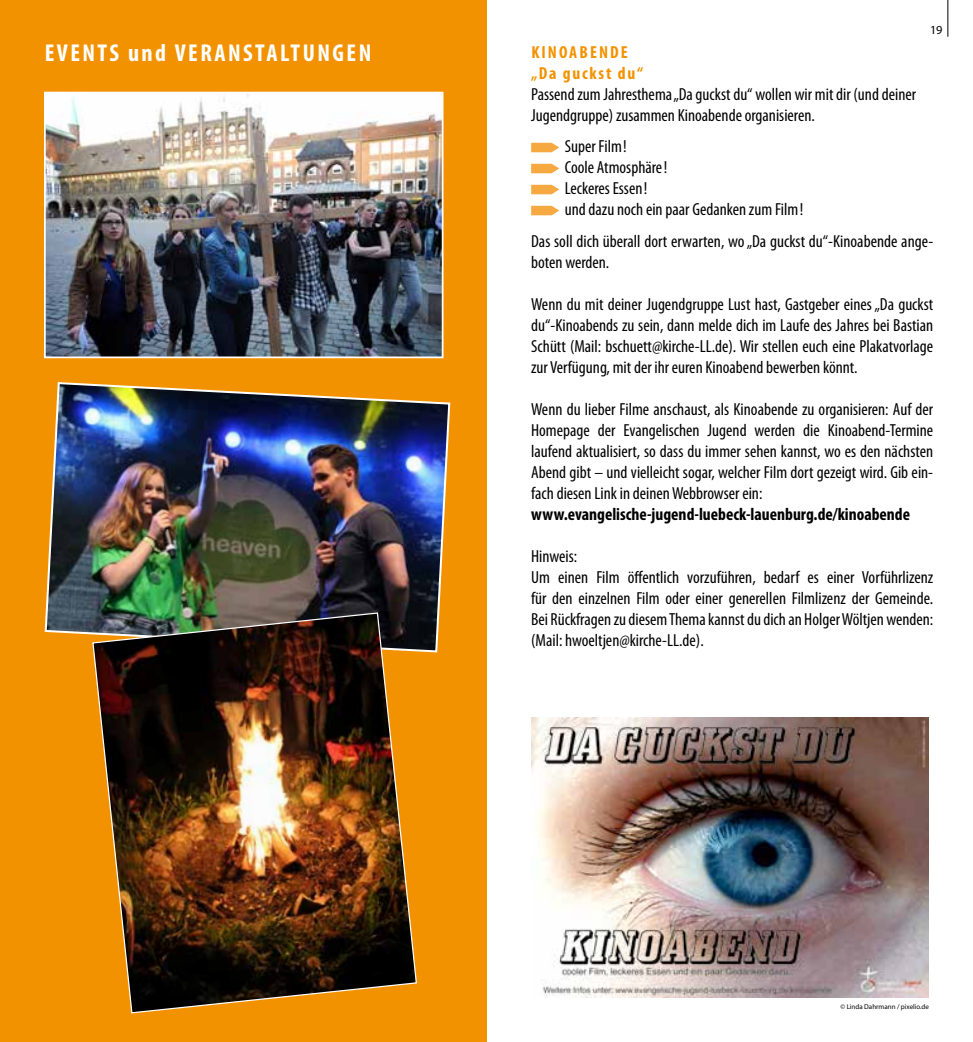
<style>
.page{position:relative;width:973px;height:1042px;background:#fff}
.page>*{position:absolute;margin:0;border:0;box-sizing:border-box;transform-origin:0 0}
.t1{font:700 condensed 24.5px "Myriad Pro";letter-spacing:.1em;color:#fff}
.t2{font:condensed 17.5px/21px "Myriad Pro";color:#000}
.t3{font:700 condensed 17.5px "Myriad Pro";color:#000}
.t4{font:700 condensed 17.5px/21px "Myriad Pro";letter-spacing:.115em;color:#f39200}
.t5{font:12.25px "Myriad";color:#000}
.t6{font:7px "Myriad Pro";color:#000}
</style>
<div class="page">
<hr style="left:947px;top:0;width:1px;height:37px;background:#000">
<div style="left:0;top:0;width:486px;height:1042px;background:#f39200"></div>
<img style="left:47px;top:95px;width:393px;height:260px">
<div style="left:44px;top:92px;width:399px;height:266px;border:2px solid #fff"></div>
<img style="left:44px;top:382px;width:407px;height:271px">
<svg style="left:531px;top:143px;width:28px;height:9px"></svg>
<svg style="left:531px;top:164px;width:28px;height:9px"></svg>
<svg style="left:531px;top:185px;width:28px;height:9px"></svg>
<svg style="left:531px;top:206px;width:28px;height:9px"></svg>
<img style="left:92px;top:612px;width:325px;height:402px">
<img style="left:531px;top:717px;width:396px;height:280px">
<p class="t5" style="left:929px;top:24px;width:14px">19</p>
<h1 class="t1" style="left:45px;top:37px;width:328px">EVENTS und VERANSTALTUNGEN</h1>
<p class="t4" style="left:531px;top:41px;width:113px">KINOABENDE „Da guckst du“</p>
<p class="t2" style="left:531px;top:83px;width:386px">Passend zum Jahresthema „Da guckst du“ wollen wir mit dir (und deiner<br>Jugendgruppe) zusammen Kinoabende organisieren.</p>
<p class="t2" style="left:564px;top:136px;width:240px">Super Film!<br>Coole Atmosphäre!<br>Leckeres Essen!<br>und dazu noch ein paar Gedanken zum Film!</p>
<p class="t2" style="left:531px;top:230px;width:403px">Das soll dich überall dort erwarten, wo „Da guckst du“-Kinoabende ange&shy;boten werden.</p>
<p class="t2" style="left:531px;top:293px;width:403px;text-align:justify">Wenn du mit deiner Jugendgruppe Lust hast, Gastgeber eines „Da guckst du“-Kinoabends zu sein, dann melde dich im Laufe des Jahres bei Bastian Schütt (Mail: bschuett@kirche-LL.de). Wir stellen euch eine Plakatvorlage zur Verfügung, mit der ihr euren Kinoabend bewerben könnt.</p>
<p class="t2" style="left:531px;top:398px;width:403px;text-align:justify">Wenn du lieber Filme anschaust, als Kinoabende zu organisieren: Auf der Homepage der Evangelischen Jugend werden die Kinoabend-Termine laufend aktualisiert, so dass du immer sehen kannst, wo es den nächsten Abend gibt – und vielleicht sogar, welcher Film dort gezeigt wird. Gib ein&shy;fach diesen Link in deinen Webbrowser ein:</p>
<p class="t3" style="left:531px;top:503px;width:380px">www.evangelische-jugend-luebeck-lauenburg.de/kinoabende</p>
<p class="t2" style="left:531px;top:545px;width:403px">Hinweis:<br>Um einen Film öffentlich vorzuführen, bedarf es einer Vorführlizenz für den einzelnen Film oder einer generellen Filmlizenz der Gemeinde.<br>Bei Rückfragen zu diesem Thema kannst du dich an Holger Wöltjen wenden: (Mail: hwoeltjen@kirche-LL.de).</p>
<p class="t6" style="left:840px;top:1002px;width:90px">© Linda Dahrmann / pixelio.de</p>
</div>
